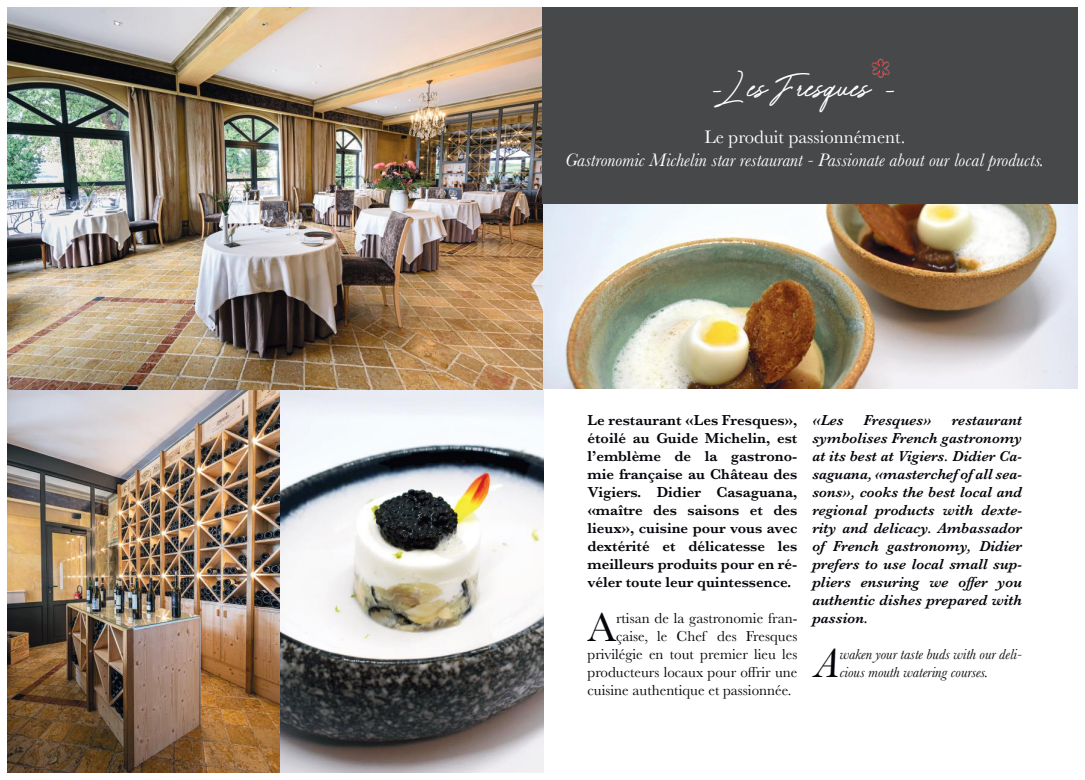
<style>
.page{position:relative;width:1085px;height:780px;background:#fff}
.page>*{position:absolute;margin:0;border:0;box-sizing:border-box;transform-origin:0 0}
.t1{font:42.12px "Baskerville";color:#05060b}
.t2{font:italic 42.12px "Baskerville";color:#05060b}
.t3{font:37.5px "Romantina";color:#fff}
.t4{font:italic 18.75px "Baskerville";color:#fff}
.t5{font:18.75px "Baskerville";color:#fff}
.t6{font:italic 600 15px/18px "Baskerville";color:#05060b;text-align:justify}
.t7{font:600 15px/18px "Baskerville";color:#05060b;text-align:justify}
.t8{font:15px "Baskerville";color:#05060b}
.t9{font:italic 15px/18px "Baskerville";color:#05060b}
</style>
<div class="page">
<img style="left:7px;top:7px;width:536px;height:765px">
<img style="left:543px;top:204px;width:534px;height:185px">
<div style="left:542px;top:7px;width:535px;height:197px;background:#464849"></div>
<img style="left:871px;top:58px;width:19px;height:20px">
<h2 class="t3" style="left:707px;top:53px;width:196px">-Les Fresques -</h2>
<p class="t5" style="left:704px;top:125px;width:202px">Le produit passionnément.</p>
<p class="t4" style="left:565px;top:147px;width:480px">Gastronomic Michelin star restaurant - Passionate about our local products.</p>
<p class="t7" style="left:587px;top:410px;width:211px">Le restaurant «Les Fresques», étoilé au Guide Michelin, est l’emblème de la gastrono&shy;mie française au Château des Vigiers. Didier Casaguana, «maître des saisons et des lieux», cuisine pour vous avec dextérité et délicatesse les meilleurs produits pour en ré&shy;véler toute leur quintessence.</p>
<h1 class="t1" style="left:587px;top:600px;width:30px">A</h1>
<p class="t8" style="left:616px;top:608px;width:183px">rtisan de la gastronomie fran-</p>
<p class="t8" style="left:616px;top:626px;width:183px">çaise, le Chef des Fresques</p>
<p class="t8" style="left:587px;top:644px;width:211px">privilégie en tout premier lieu les</p>
<p class="t8" style="left:587px;top:662px;width:211px">producteurs locaux pour offrir une</p>
<p class="t8" style="left:587px;top:680px;width:205px">cuisine authentique et passionnée.</p>
<p class="t6" style="left:812px;top:411px;width:33px">«Les</p>
<p class="t6" style="left:863px;top:411px;width:70px">Fresques»</p>
<p class="t6" style="left:812px;top:411px;width:211px;text-indent:139px">restaurant symbolises French gastronomy at its best at Vigiers. Didier Ca&shy;saguana, «masterchef of all sea&shy;sons», cooks the best local and regional products with dexte&shy;rity and delicacy. Ambassador of French gastronomy, Didier prefers to use local small sup&shy;pliers ensuring we offer you authentic dishes prepared with passion.</p>
<h1 class="t2" style="left:815px;top:635px;width:26px">A</h1>
<p class="t9" style="left:839px;top:645px;width:184px">waken your taste buds with our deli&shy;cious mouth watering courses.</p>
</div>
